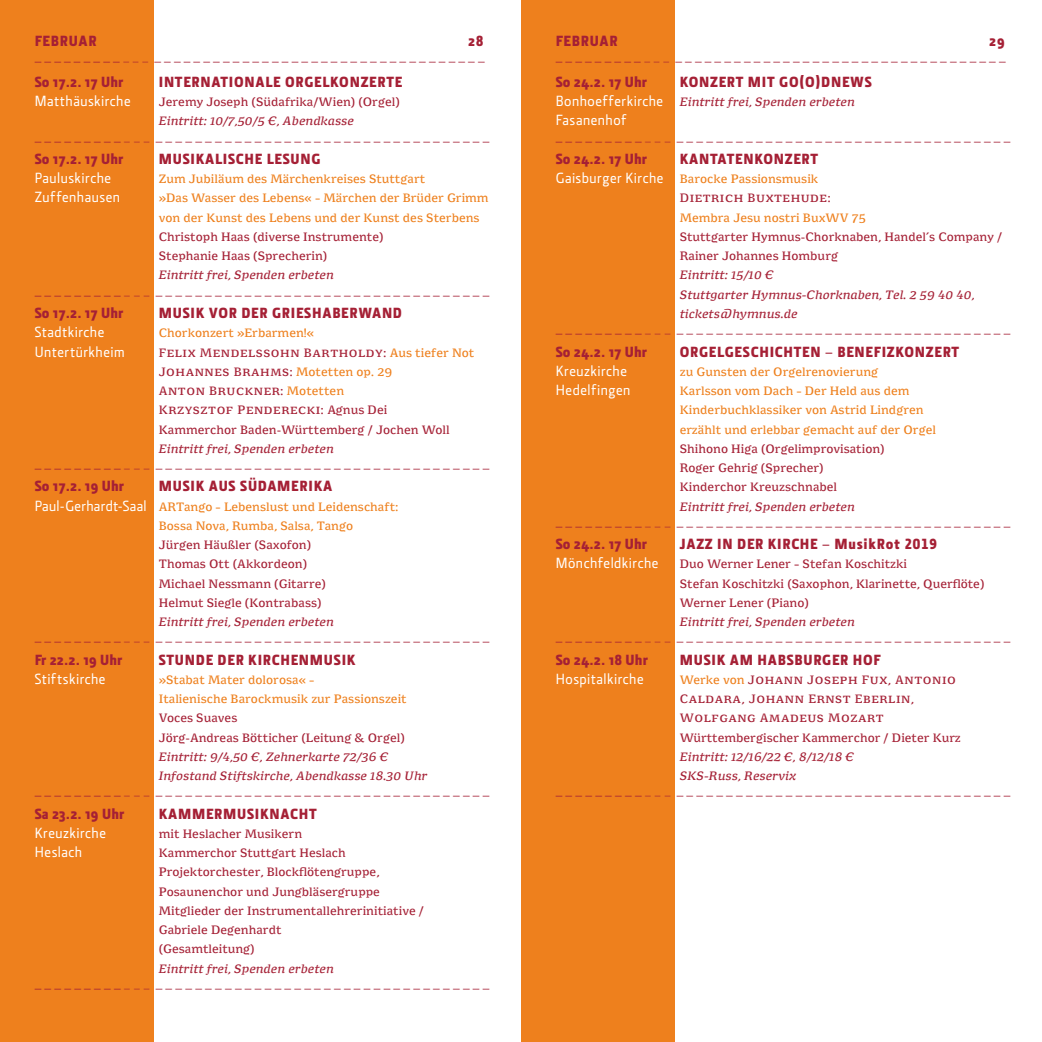
<style>
.page{position:relative;width:1042px;height:1042px;background:#fff}
.page>*{position:absolute;margin:0;border:0;box-sizing:border-box;transform-origin:0 0}
.t1{font:900 14.88px "Section";letter-spacing:.05em;color:#a52035}
.t2{font:500 14.88px "Section";letter-spacing:.035em;color:#fff}
.t3{font:10.5px/19.2px "Minuscule 3";color:#a52035}
.t4{font:10.5px "DTL Fleischmann ST";color:#a52035}
.t5{font:10.5px/19.2px "Minuscule 3";color:#ee801d}
.t6{font:italic 10.5px/19.2px "Minuscule 3";color:#a52035}
.t7{font:10.5px/19.2px "Minuscule 3";letter-spacing:.05em;color:#a52035}
.t8{font:10.5px/19.2px "Minuscule 3";letter-spacing:.05em;color:#ee801d}
.s1{color:#ee801d}
.s2{font-family:"Section";font-weight:500;font-size:14.88px;color:#fff}
.s3{font-family:"Section";font-weight:500;font-style:normal;font-size:14.88px;color:#fff}
.s4{color:#a52035}
.s5{font-family:"Section Black Caps";font-weight:400}
</style>
<div class="page">
<div style="left:521px;top:0;width:154px;height:1042px;background:#ee801d"></div>
<div style="left:0;top:0;width:154px;height:1042px;background:#ee801d"></div>
<h1 class="t1" style="left:35px;top:33px;width:63px">FEBRUAR</h1>
<h1 class="t1" style="left:468px;top:33px;width:17px">28</h1>
<p class="t4" style="left:35px;top:55px;width:451px">— — — — — — — — — – – – — — — — — — — — — — — — — — — — — — — — — — — — — — — — — — — — — —</p>
<h1 class="t1" style="left:35px;top:73px;width:90px">So 17.2. 17 Uhr</h1>
<h1 class="t1" style="left:159px;top:73px;width:245px">INTERNATIONALE ORGELKONZERTE</h1>
<h1 class="t2" style="left:35px;top:93px;width:97px">Matthäuskirche</h1>
<p class="t7" style="left:159px;top:93px;width:242px">Jeremy Joseph (Südafrika/Wien) (Orgel)</p>
<p class="t6" style="left:159px;top:112px;width:197px">Eintritt: 10/7,50/5 €, Abendkasse</p>
<p class="t4" style="left:35px;top:134px;width:456px">— — — — — — — — — – – – — — — — — — — — — — — — — — — — — — — — — — — — — — — — — — — — — —</p>
<h1 class="t1" style="left:35px;top:150px;width:90px">So 17.2. 17 Uhr</h1>
<h1 class="t1" style="left:159px;top:150px;width:163px">MUSIKALISCHE LESUNG</h1>
<h1 class="t2" style="left:35px;top:170px;width:78px">Pauluskirche</h1>
<p class="t5" style="left:159px;top:170px;width:268px">Zum Jubiläum des Märchenkreises Stuttgart</p>
<h1 class="t2" style="left:35px;top:189px;width:87px">Zuffenhausen</h1>
<p class="t5" style="left:159px;top:189px;width:331px">»Das Wasser des Lebens« – Märchen der Brüder Grimm von der Kunst des Lebens und der Kunst des Sterbens</p>
<p class="t3" style="left:159px;top:228px;width:226px">Christoph Haas (diverse Instrumente)<br>Stephanie Haas (Sprecherin)</p>
<p class="t6" style="left:159px;top:266px;width:177px">Eintritt frei, Spenden erbeten</p>
<p class="t4" style="left:35px;top:288px;width:456px">— — — — — — — — — – – – — — — — — — — — — — — — — — — — — — — — — — — — — — — — — — — — — —</p>
<h1 class="t1" style="left:35px;top:304px;width:90px">So 17.2. 17 Uhr</h1>
<h1 class="t1" style="left:159px;top:304px;width:245px">MUSIK VOR DER GRIESHABERWAND</h1>
<h1 class="t2" style="left:35px;top:324px;width:71px">Stadtkirche</h1>
<p class="t5" style="left:159px;top:324px;width:157px">Chorkonzert »Erbarmen!«</p>
<h1 class="t2" style="left:35px;top:343px;width:91px">Untertürkheim</h1>
<p class="t7" style="left:159px;top:343px;width:317px">Felix Mendelssohn Bartholdy: <span class="s1">Aus tiefer Not </span>Johannes Brahms: <span class="s1">Motetten op. 29<br></span>Anton Bruckner: <span class="s1">Motetten<br></span>Krzysztof Penderecki: Agnus Dei<br>Kammerchor Baden-Württemberg / Jochen Woll</p>
<p class="t6" style="left:159px;top:439px;width:177px">Eintritt frei, Spenden erbeten</p>
<p class="t4" style="left:35px;top:461px;width:456px">— — — — — — — — — – – – — — — — — — — — — — — — — — — — — — — — — — — — — — — — — — — — — —</p>
<h1 class="t1" style="left:35px;top:478px;width:91px">So 17.2. 19 Uhr</h1>
<h1 class="t1" style="left:159px;top:478px;width:175px">MUSIK AUS SÜDAMERIKA</h1>
<p class="t5" style="left:159px;top:497px;width:241px;text-indent:-124px"><span class="s2">Paul-Gerhardt-Saal</span> ARTango – Lebenslust und Leidenschaft:<br>Bossa Nova, Rumba, Salsa, Tango</p>
<p class="t3" style="left:159px;top:536px;width:169px">Jürgen Häußler (Saxofon)<br>Thomas Ott (Akkordeon)<br>Michael Nessmann (Gitarre)<br>Helmut Siegle (Kontrabass)</p>
<p class="t6" style="left:159px;top:613px;width:177px">Eintritt frei, Spenden erbeten</p>
<p class="t4" style="left:35px;top:635px;width:456px">— — — — — — — — — – – – — — — — — — — — — — — — — — — — — — — — — — — — — — — — — — — — — —</p>
<h1 class="t1" style="left:35px;top:651px;width:89px">Fr 22.2. 19 Uhr</h1>
<h1 class="t1" style="left:159px;top:651px;width:198px">STUNDE DER KIRCHENMUSIK</h1>
<h1 class="t2" style="left:35px;top:670px;width:72px">Stiftskirche</h1>
<p class="t5" style="left:159px;top:670px;width:249px">»Stabat Mater dolorosa« –<br>Italienische Barockmusik zur Passionszeit</p>
<p class="t3" style="left:159px;top:709px;width:247px">Voces Suaves<br>Jörg-Andreas Bötticher (Leitung &amp; Orgel)</p>
<p class="t6" style="left:159px;top:747px;width:270px">Eintritt: 9/4,50 €, Zehnerkarte 72/36 €<br>Infostand Stiftskirche, Abendkasse 18.30 Uhr</p>
<p class="t4" style="left:35px;top:789px;width:456px">— — — — — — — — — – – – — — — — — — — — — — — — — — — — — — — — — — — — — — — — — — — — — —</p>
<h1 class="t1" style="left:35px;top:805px;width:91px">Sa 23.2. 19 Uhr</h1>
<h1 class="t1" style="left:159px;top:805px;width:159px">KAMMERMUSIKNACHT</h1>
<h1 class="t2" style="left:35px;top:824px;width:73px">Kreuzkirche</h1>
<p class="t7" style="left:159px;top:824px;width:145px">mit Heslacher Musikern</p>
<h1 class="t2" style="left:35px;top:843px;width:49px">Heslach</h1>
<p class="t3" style="left:159px;top:844px;width:267px">Kammerchor Stuttgart Heslach<br>Projektorchester, Blockflötengruppe,<br>Posaunenchor und Jungbläsergruppe<br>Mitglieder der Instrumentallehrerinitiative /<br>Gabriele Degenhardt<br>(Gesamtleitung)</p>
<p class="t6" style="left:159px;top:959px;width:177px">Eintritt frei, Spenden erbeten</p>
<p class="t4" style="left:35px;top:981px;width:456px">— — — — — — — — — – – – — — — — — — — — — — — — — — — — — — — — — — — — — — — — — — — — — —</p>
<h1 class="t1" style="left:556px;top:33px;width:63px">FEBRUAR</h1>
<h1 class="t1" style="left:989px;top:33px;width:17px">29</h1>
<p class="t4" style="left:556px;top:55px;width:451px">— — — — — — — — — – – – — — — — — — — — — — — — — — — — — — — — — — — — — — — — — — — — — —</p>
<h1 class="t1" style="left:556px;top:73px;width:93px">So 24.2. 17 Uhr</h1>
<h1 class="t1" style="left:680px;top:73px;width:194px">KONZERT MIT GO(O)DNEWS</h1>
<p class="t6" style="left:556px;top:93px;width:301px"><span class="s3">Bonhoefferkirche</span> Eintritt frei, Spenden erbeten</p>
<h1 class="t2" style="left:556px;top:112px;width:72px">Fasanenhof</h1>
<p class="t4" style="left:556px;top:134px;width:456px">— — — — — — — — — – – – — — — — — — — — — — — — — — — — — — — — — — — — — — — — — — — — — —</p>
<h1 class="t1" style="left:556px;top:150px;width:93px">So 24.2. 17 Uhr</h1>
<h1 class="t1" style="left:680px;top:150px;width:140px">KANTATENKONZERT</h1>
<p class="t8" style="left:680px;top:170px;width:152px;text-indent:-124px"><span class="s2">Gaisburger Kirche</span> Barocke Passionsmusik<br><span class="s4">Dietrich Buxtehude:</span></p>
<p class="t5" style="left:680px;top:208px;width:188px">Membra Jesu nostri BuxWV 75</p>
<p class="t3" style="left:680px;top:228px;width:324px">Stuttgarter Hymnus-Chorknaben, Handel’s Company /<br>Rainer Johannes Homburg</p>
<p class="t6" style="left:680px;top:266px;width:296px">Eintritt: 15/10 €<br>Stuttgarter Hymnus-Chorknaben, Tel. 2 59 40 40, tickets@hymnus.de</p>
<p class="t4" style="left:556px;top:327px;width:456px">— — — — — — — — — – – – — — — — — — — — — — — — — — — — — — — — — — — — — — — — — — — — — —</p>
<h1 class="t1" style="left:556px;top:343px;width:93px">So 24.2. 17 Uhr</h1>
<h1 class="t1" style="left:680px;top:343px;width:281px">ORGELGESCHICHTEN – BENEFIZKONZERT</h1>
<h1 class="t2" style="left:556px;top:362px;width:73px">Kreuzkirche</h1>
<p class="t5" style="left:680px;top:362px;width:200px">zu Gunsten der Orgelrenovierung</p>
<h1 class="t2" style="left:556px;top:381px;width:76px">Hedelfingen</h1>
<p class="t5" style="left:680px;top:382px;width:258px">Karlsson vom Dach – Der Held aus dem<br>Kinderbuchklassiker von Astrid Lindgren erzählt und erlebbar gemacht auf der Orgel</p>
<p class="t3" style="left:680px;top:439px;width:206px">Shihono Higa (Orgelimprovisation)<br>Roger Gehrig (Sprecher)<br>Kinderchor Kreuzschnabel</p>
<p class="t6" style="left:680px;top:497px;width:177px">Eintritt frei, Spenden erbeten</p>
<p class="t4" style="left:556px;top:519px;width:456px">— — — — — — — — — – – – — — — — — — — — — — — — — — — — — — — — — — — — — — — — — — — — — —</p>
<h1 class="t1" style="left:556px;top:535px;width:93px">So 24.2. 17 Uhr</h1>
<h1 class="t1" style="left:680px;top:535px;width:259px">JAZZ IN DER KIRCHE – MusikRot <span class="s5">2019</span></h1>
<h1 class="t2" style="left:556px;top:555px;width:104px">Mönchfeldkirche</h1>
<p class="t3" style="left:680px;top:555px;width:306px">Duo Werner Lener – Stefan Koschitzki<br>Stefan Koschitzki (Saxophon, Klarinette, Querflöte)<br>Werner Lener (Piano)</p>
<p class="t6" style="left:680px;top:613px;width:177px">Eintritt frei, Spenden erbeten</p>
<p class="t4" style="left:556px;top:635px;width:456px">— — — — — — — — — – – – — — — — — — — — — — — — — — — — — — — — — — — — — — — — — — — — — —</p>
<h1 class="t1" style="left:556px;top:651px;width:94px">So 24.2. 18 Uhr</h1>
<h1 class="t1" style="left:680px;top:651px;width:202px">MUSIK AM HABSBURGER HOF</h1>
<h1 class="t2" style="left:556px;top:670px;width:89px">Hospitalkirche</h1>
<p class="t7" style="left:680px;top:670px;width:283px"><span class="s1">Werke von</span> Johann Joseph Fux, Antonio Caldara, Johann Ernst Eberlin, Wolfgang Amadeus Mozart Württembergischer Kammerchor / Dieter Kurz</p>
<p class="t6" style="left:680px;top:747px;width:176px">Eintritt: 12/16/22 €, 8/12/18 €<br>SKS-Russ, Reservix</p>
<p class="t4" style="left:556px;top:789px;width:456px">— — — — — — — — — – – – — — — — — — — — — — — — — — — — — — — — — — — — — — — — — — — — — —</p>
</div>
